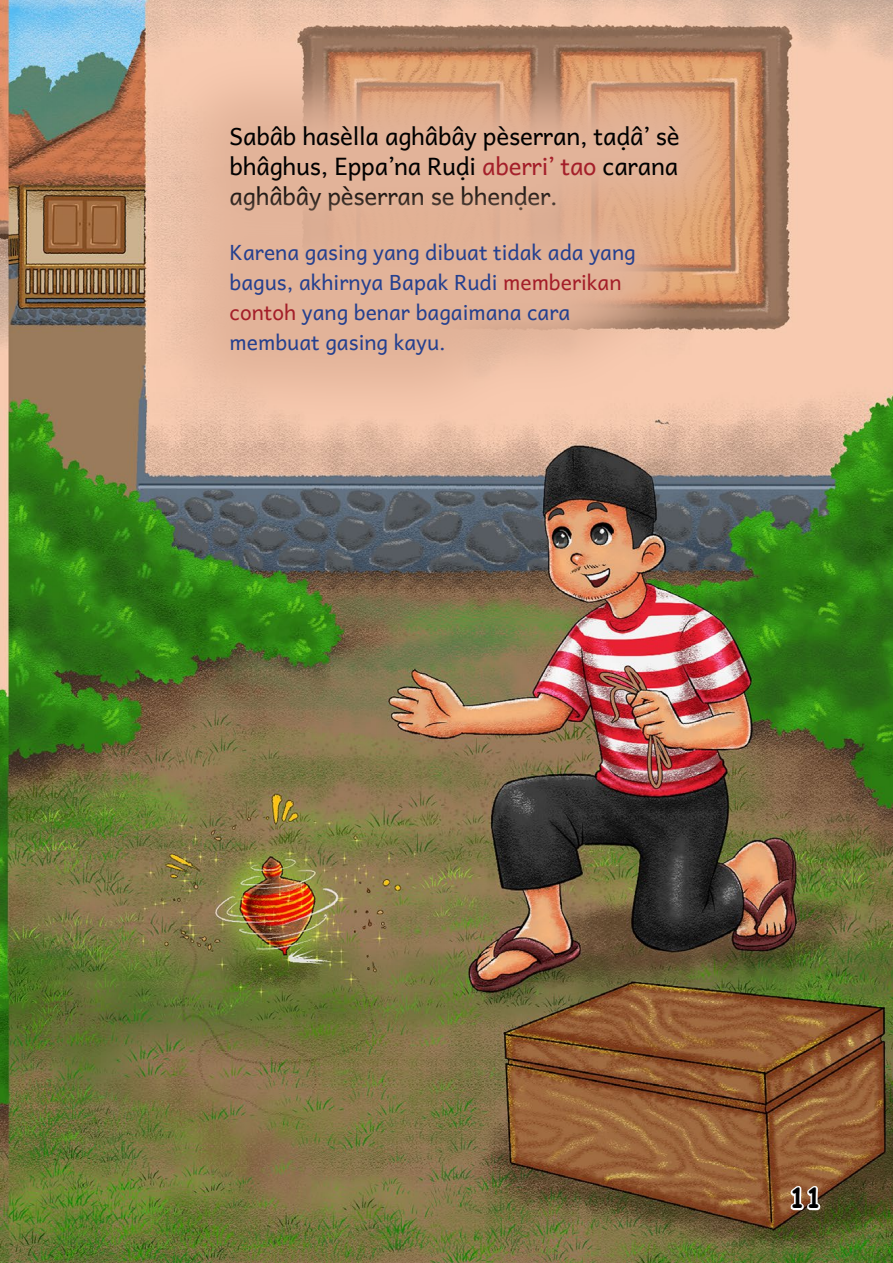
<style>
.page{position:relative;width:893px;height:1263px;background:#fff}
.page>*{position:absolute;margin:0;border:0;box-sizing:border-box;transform-origin:0 0}
.t1{font:700 27px "Comic Sans MS";color:#000}
.t2{font:24px/30px "Andika New Basic";letter-spacing:-.01em;color:#000;text-align:justify}
.t3{font:21px/30px "Andika New Basic";color:#25408f}
.s1{color:#a41e29}
</style>
<div class="page">
<img style="left:0;top:0;width:893px;height:1263px">
<svg style="left:789px;top:1184px;width:34px;height:29px"></svg>
<svg style="left:151px;top:46px;width:607px;height:244px;background:#daa584"></svg>
<svg style="left:150px;top:164px;width:563px;height:270px;background:#e5b69b"></svg>
<p class="t2" style="left:230px;top:118px;width:451px">Sabâb hasèlla aghâbây pèserran, taḍâ’ sè bhâghus, Eppa’na Ruḍi <span class="s1">aberri’ tao</span> carana aghâbây pèserran se bhenḍer.</p>
<p class="t3" style="left:230px;top:234px;width:408px">Karena gasing yang dibuat tidak ada yang bagus, akhirnya Bapak Rudi <span class="s1">memberikan contoh</span> yang benar bagaimana cara membuat gasing kayu.</p>
<p class="t1" style="left:789px;top:1178px;width:34px">11</p>
</div>
